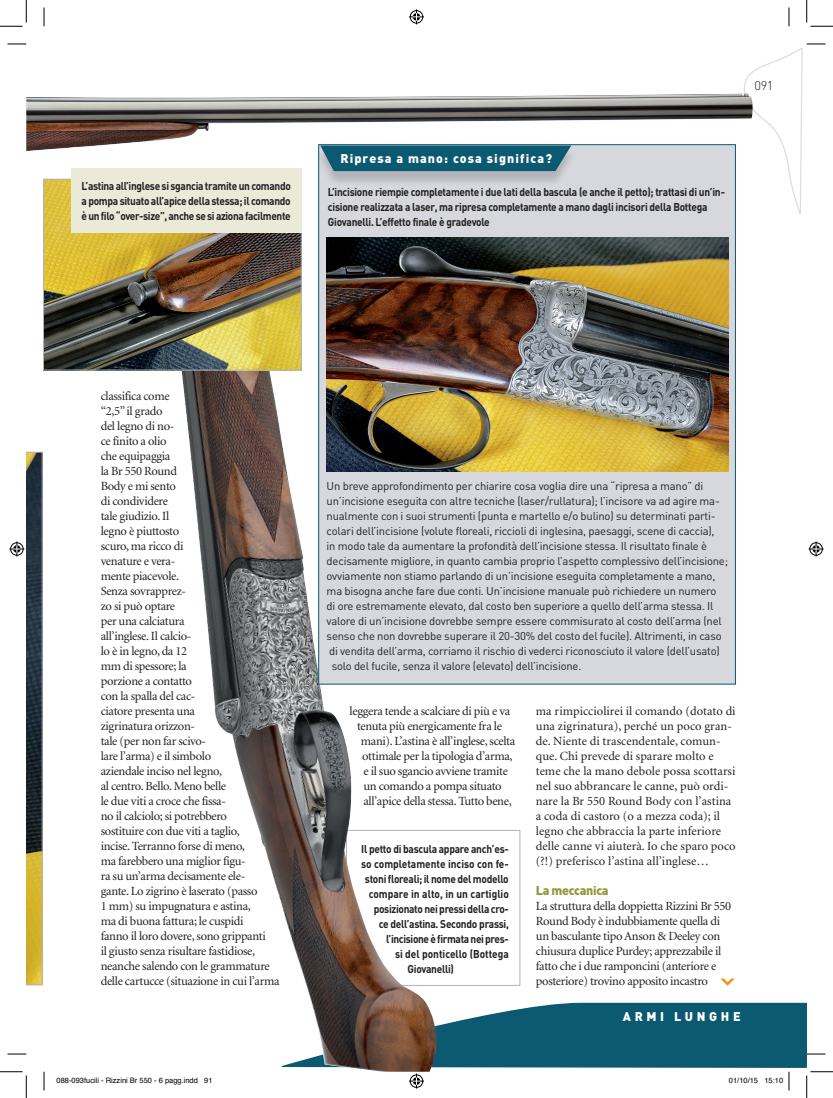
<style>
.page{position:relative;width:833px;height:1098px;background:#fff}
.page>*{position:absolute;margin:0;border:0;box-sizing:border-box;transform-origin:0 0}
.t1{font:12.5px/15px "Minion";letter-spacing:-.025em;color:#231f20}
.t2{font:12.5px/15px "Minion";letter-spacing:.005em;color:#231f20}
.t3{font:12.5px "DIN Black";letter-spacing:.09em;color:#fff}
.t4{font:12.5px "DIN Black";letter-spacing:-.025em;color:#91993c}
.t5{font:12.5px "DIN Black";letter-spacing:.29em;color:#fff}
.t6{font:12.5px "DIN Light";color:#231f20}
.t7{font:11.25px "DIN Regular";letter-spacing:-.015em;color:#231f20}
.t8{font:11.25px/15px "DIN Bold";letter-spacing:-.025em;color:#231f20;text-align:justify;scale:.9 1}
.t9{font:11.25px "DIN Bold";color:#231f20;scale:.9 1}
.t10{font:11.25px "DIN Bold";letter-spacing:-.005em;color:#231f20;scale:.9 1}
.t11{font:7.5px "Helvetica";color:#000}
</style>
<div class="page">
<div style="left:346px;top:830px;width:174px;height:156px;border:1px solid #b2b3b7"></div>
<img style="left:177px;top:330px;width:260px;height:673px">
<img style="left:45px;top:181px;width:254px;height:187px">
<div style="left:43px;top:179px;width:258px;height:191px;border:1px solid #b2b3b7"></div>
<div style="left:71px;top:168px;width:230px;height:65px;background:#ebead9"></div>
<svg style="left:720px;top:978px;width:14px;height:8px"></svg>
<div style="left:318px;top:144px;width:417px;height:540px;background:#d6d8de;border:1px solid #0c5972"></div>
<div style="left:314px;top:147px;width:262px;height:39px;background:#231f20;opacity:.2"></div>
<svg style="left:320px;top:151px;width:251px;height:20px"></svg>
<img style="left:326px;top:237px;width:402px;height:234px">
<img style="left:26px;top:94px;width:716px;height:57px">
<svg style="left:8px;top:44px;width:18px;height:1px"></svg>
<svg style="left:742px;top:44px;width:83px;height:170px"></svg>
<svg style="left:8px;top:1053px;width:18px;height:2px"></svg>
<svg style="left:44px;top:7px;width:1px;height:19px"></svg>
<svg style="left:44px;top:1072px;width:1px;height:18px"></svg>
<svg style="left:788px;top:7px;width:1px;height:19px"></svg>
<svg style="left:0;top:0;width:27px;height:27px"></svg>
<svg style="left:0;top:1071px;width:27px;height:27px"></svg>
<svg style="left:806px;top:0;width:26px;height:27px"></svg>
<svg style="left:409px;top:9px;width:15px;height:15px"></svg>
<svg style="left:9px;top:452px;width:33px;height:533px"></svg>
<svg style="left:808px;top:541px;width:15px;height:15px"></svg>
<svg style="left:281px;top:1003px;width:551px;height:95px"></svg>
<p class="t8" style="left:81px;top:178px;width:234px">L’astina all’inglese si sgancia tramite un comando a pompa situato all’apice della stessa; il comando è un filo “over-size”, anche se si aziona facilmente</p>
<p class="t3" style="left:340px;top:150px;width:213px">Ripresa a mano: cosa significa?</p>
<p class="t8" style="left:328px;top:184px;width:442px;text-align:left">L’incisione riempie completamente i due lati della bascula (e anche il petto); trattasi di un’in&shy;cisione realizzata a laser, ma ripresa completamente a mano dagli incisori della Bottega<br>Giovanelli. L’effetto finale è gradevole</p>
<p class="t6" style="left:754px;top:78px;width:21px">091</p>
<p class="t1" style="left:101px;top:389px;width:180px">classifica come<br>“2,5” il grado<br>del legno di no-<br>ce finito a olio<br>che equipaggia<br>la Br 550 Round<br>Body e mi sento<br>di condividere<br>tale giudizio. Il<br>legno è piuttosto<br>scuro, ma ricco di<br>venature e vera-<br>mente piacevole.<br>Senza sovrapprez-<br>zo si può optare<br>per una calciatura<br>all’inglese. Il calcio-<br>lo è in legno, da 12<br>mm di spessore; la<br>porzione a contatto<br>con la spalla del cac-<br>ciatore presenta una<br>zigrinatura orizzon-<br>tale (per non far scivo-<br>lare l’arma) e il simbolo<br>aziendale inciso nel legno,<br>al centro. Bello. Meno belle<br>le due viti a croce che fissa-<br>no il calciolo; si potrebbero<br>sostituire con due viti a taglio,<br>incise. Terranno forse di meno,<br>ma farebbero una miglior figu-<br>ra su un’arma decisamente ele-<br>gante. Lo zigrino è laserato (passo<br>1 mm) su impugnatura e astina,<br>ma di buona fattura; le cuspidi<br>fanno il loro dovere, sono grippanti<br>il giusto senza risultare fastidiose, neanche salendo con le grammature delle cartucce (situazione in cui l’arma</p>
<p class="t7" style="left:326px;top:479px;width:378px">Un breve approfondimento per chiarire cosa voglia dire una “ripresa a mano” di</p>
<p class="t7" style="left:326px;top:494px;width:394px">un’incisione eseguita con altre tecniche (laser/rullatura); l’incisore va ad agire ma-</p>
<p class="t7" style="left:326px;top:509px;width:390px">nualmente con i suoi strumenti (punta e martello e/o bulino) su determinati parti-</p>
<p class="t7" style="left:326px;top:524px;width:389px">colari dell’incisione (volute floreali, riccioli di inglesina, paesaggi, scene di caccia),</p>
<p class="t7" style="left:326px;top:539px;width:382px">in modo tale da aumentare la profondità dell’incisione stessa. Il risultato finale è</p>
<p class="t7" style="left:326px;top:554px;width:402px">decisamente migliore, in quanto cambia proprio l’aspetto complessivo dell’incisione;</p>
<p class="t7" style="left:326px;top:569px;width:390px">ovviamente non stiamo parlando di un’incisione eseguita completamente a mano,</p>
<p class="t7" style="left:326px;top:584px;width:391px">ma bisogna anche fare due conti. Un’incisione manuale può richiedere un numero</p>
<p class="t7" style="left:326px;top:599px;width:388px">di ore estremamente elevato, dal costo ben superiore a quello dell’arma stessa. Il</p>
<p class="t7" style="left:326px;top:614px;width:396px">valore di un’incisione dovrebbe sempre essere commisurato al costo dell’arma (nel</p>
<p class="t7" style="left:326px;top:629px;width:396px">senso che non dovrebbe superare il 20-30% del costo del fucile). Altrimenti, in caso</p>
<p class="t7" style="left:329px;top:644px;width:392px">di vendita dell’arma, corriamo il rischio di vederci riconosciuto il valore (dell’usato)</p>
<p class="t7" style="left:331px;top:659px;width:251px">solo del fucile, senza il valore (elevato) dell’incisione.</p>
<p class="t1" style="left:349px;top:704px;width:162px">leggera tende a scalciare di più e va</p>
<p class="t1" style="left:357px;top:719px;width:146px">tenuta più energicamente fra le</p>
<p class="t1" style="left:360px;top:734px;width:156px">mani). L’astina è all’inglese, scelta</p>
<p class="t1" style="left:362px;top:749px;width:152px">ottimale per la tipologia d’arma,</p>
<p class="t1" style="left:363px;top:764px;width:146px">e il suo sgancio avviene tramite</p>
<p class="t1" style="left:363px;top:779px;width:140px">un comando a pompa situato</p>
<p class="t1" style="left:363px;top:794px;width:150px">all’apice della stessa. Tutto bene,</p>
<p class="t8" style="left:361px;top:841px;width:165px">Il petto di bascula appare anch’es-</p>
<p class="t9" style="left:361px;top:857px;width:165px">so completamente inciso con fe-</p>
<p class="t8" style="left:365px;top:871px;width:161px">stoni floreali; il nome del modello</p>
<p class="t9" style="left:368px;top:887px;width:157px">compare in alto, in un cartiglio</p>
<p class="t8" style="left:373px;top:901px;width:152px">posizionato nei pressi della cro-</p>
<p class="t8" style="left:378px;top:916px;width:146px">ce dell’astina. Secondo prassi,</p>
<p class="t8" style="left:386px;top:931px;width:138px">l’incisione è firmata nei pres-</p>
<p class="t10" style="left:395px;top:947px;width:128px">si del ponticello (Bottega</p>
<p class="t8" style="left:407px;top:961px;width:53px">Giovanelli)</p>
<p class="t2" style="left:535px;top:704px;width:201px">ma rimpicciolirei il comando (dotato di una zigrinatura), perché un poco gran&shy;de. Niente di trascendentale, comun&shy;que. Chi prevede di sparare molto e teme che la mano debole possa scottarsi nel suo abbrancare le canne, può ordi&shy;nare la Br 550 Round Body con l’astina a coda di castoro (o a mezza coda); il legno che abbraccia la parte inferiore delle canne vi aiuterà. Io che sparo poco (?!) preferisco l’astina all’inglese…</p>
<p class="t4" style="left:535px;top:882px;width:74px">La meccanica</p>
<p class="t1" style="left:535px;top:899px;width:197px">La struttura della doppietta Rizzini Br 550<br>Round Body è indubbiamente quella di un basculante tipo Anson &amp; Deeley con chiusura duplice Purdey; apprezzabile il fatto che i due ramponcini (anteriore e posteriore) trovino apposito incastro</p>
<p class="t5" style="left:622px;top:1008px;width:119px">Armi lunghe</p>
<p class="t11" style="left:56px;top:1074px;width:157px">088-093fucili - Rizzini Br 550 - 6 pagg.indd 91</p>
<p class="t11" style="left:728px;top:1074px;width:56px">01/10/15 15:10</p>
</div>
